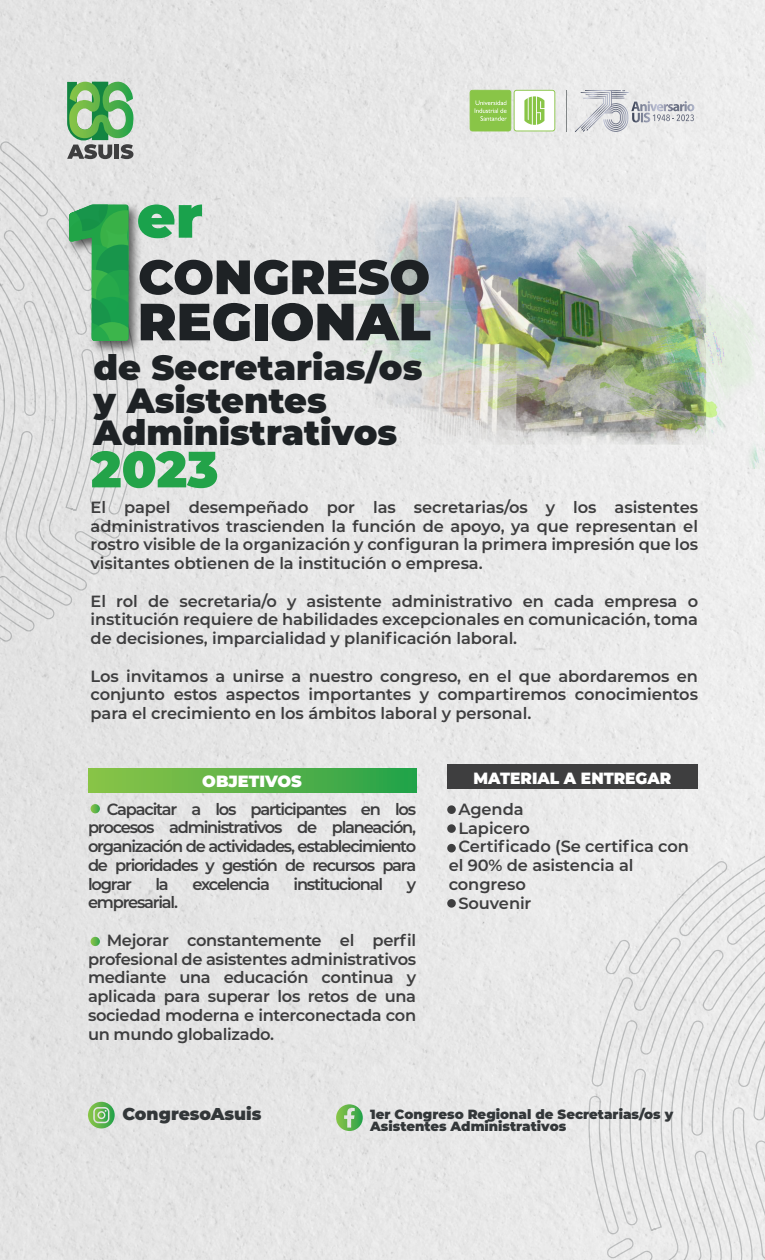
<style>
.page{position:relative;width:765px;height:1260px;background:#e6e6e6}
.page>*{position:absolute;margin:0;border:0;box-sizing:border-box;transform-origin:0 0}
.t1{font:900 50.88px "Montserrat";color:#23a349}
.t2{font:900 35px/32.5px "Montserrat";color:#1e2225}
.t3{font:900 17.12px "Montserrat";color:#333739}
.t4{font:600 16.25px/18.8px "Montserrat";letter-spacing:-.005em;color:#3e3e3f;text-align:justify}
.t5{font:600 16.25px "Montserrat";letter-spacing:-.075em;color:#3e3e3f}
.t6{font:900 16.25px "Montserrat";color:#fff;scale:.95 1}
.t7{font:900 16.25px "Montserrat";color:#fff}
.t8{font:900 13.38px/12.1px "Montserrat";color:#333739}
</style>
<div class="page">
<img style="left:262px;top:0;width:503px;height:669px">
<svg style="left:67px;top:81px;width:67px;height:50px;background:#7aba78"></svg>
<div style="left:88px;top:768px;width:328px;height:24px;background:linear-gradient(to right,#8fc447,#27a24a)"></div>
<svg style="left:0;top:131px;width:139px;height:523px;background:#dcdcdc"></svg>
<svg style="left:88px;top:1102px;width:27px;height:26px"></svg>
<svg style="left:336px;top:1104px;width:27px;height:27px"></svg>
<div style="left:447px;top:764px;width:251px;height:24px;background:#3e3e3f"></div>
<div style="left:447px;top:805px;width:9px;height:9px;background:#3e3e3f;border-radius:50%"></div>
<div style="left:447px;top:899px;width:9px;height:9px;background:#3e3e3f;border-radius:50%"></div>
<div style="left:447px;top:824px;width:9px;height:9px;background:#3e3e3f;border-radius:50%"></div>
<div style="left:447px;top:844px;width:9px;height:8px;background:#3e3e3f;border-radius:50%"></div>
<svg style="left:91px;top:804px;width:9px;height:9px"></svg>
<svg style="left:91px;top:937px;width:9px;height:9px"></svg>
<svg style="left:145px;top:260px;width:284px;height:35px;background:#626567"></svg>
<svg style="left:145px;top:303px;width:106px;height:38px;background:#606365"></svg>
<div style="left:255px;top:304px;width:12px;height:36px;background:#1e2225"></div>
<svg style="left:272px;top:303px;width:158px;height:38px;background:#676b6c"></svg>
<img style="left:63px;top:198px;width:82px;height:159px">
<svg style="left:69px;top:205px;width:59px;height:136px;background:#59b374"></svg>
<svg style="left:138px;top:205px;width:64px;height:33px;background:#5bb77d"></svg>
<h2 class="t2" style="left:94px;top:349px;width:330px">de Secretarias/os y Asistentes<br>Administrativos</h2>
<h1 class="t1" style="left:91px;top:431px;width:129px">2023</h1>
<p class="t4" style="left:91px;top:497px;width:609px">El papel desempeñado por las secretarias/os y los asistentes administrativos trascienden la función de apoyo, ya que representan el rostro visible de la organización y configuran la primera impresión que los visitantes obtienen de la institución o empresa.</p>
<p class="t4" style="left:91px;top:591px;width:609px">El rol de secretaria/o y asistente administrativo en cada empresa o institución requiere de habilidades excepcionales en comunicación, toma de decisiones, imparcialidad y planificación laboral.</p>
<p class="t4" style="left:91px;top:666px;width:609px">Los invitamos a unirse a nuestro congreso, en el que abordaremos en conjunto estos aspectos importantes y compartiremos conocimientos para el crecimiento en los ámbitos laboral y personal.</p>
<p class="t7" style="left:202px;top:769px;width:101px">OBJETIVOS</p>
<p class="t4" style="left:88px;top:799px;width:330px;text-indent:19px">Capacitar a los participantes en los procesos administrativos de planeación, organización de actividades, establecimiento de prioridades y gestión de recursos para lograr</p>
<p class="t4" style="left:155px;top:874px;width:15px">la</p>
<p class="t5" style="left:192px;top:872px;width:79px">excelencia</p>
<p class="t5" style="left:294px;top:872px;width:91px">institucional</p>
<p class="t4" style="left:407px;top:874px;width:11px">y</p>
<p class="t5" style="left:88px;top:891px;width:92px">empresarial.</p>
<p class="t4" style="left:88px;top:930px;width:330px;text-indent:19px">Mejorar constantemente el perfil profesional de asistentes administrativos mediante una educación continua y aplicada para superar los retos de una sociedad moderna e interconectada con un mundo globalizado.</p>
<p class="t6" style="left:474px;top:766px;width:210px">MATERIAL A ENTREGAR</p>
<p class="t4" style="left:449px;top:799px;width:76px">• Agenda</p>
<p class="t4" style="left:449px;top:818px;width:83px">• Lapicero</p>
<p class="t4" style="left:449px;top:837px;width:242px;text-align:left">• Certificado (Se certifica con el 90% de asistencia al congreso</p>
<p class="t4" style="left:449px;top:893px;width:84px">• Souvenir</p>
<p class="t3" style="left:122px;top:1101px;width:141px">CongresoAsuis</p>
<p class="t8" style="left:370px;top:1107px;width:305px">1er Congreso Regional de Secretarias/os y<br>Asistentes Administrativos</p>
</div>
